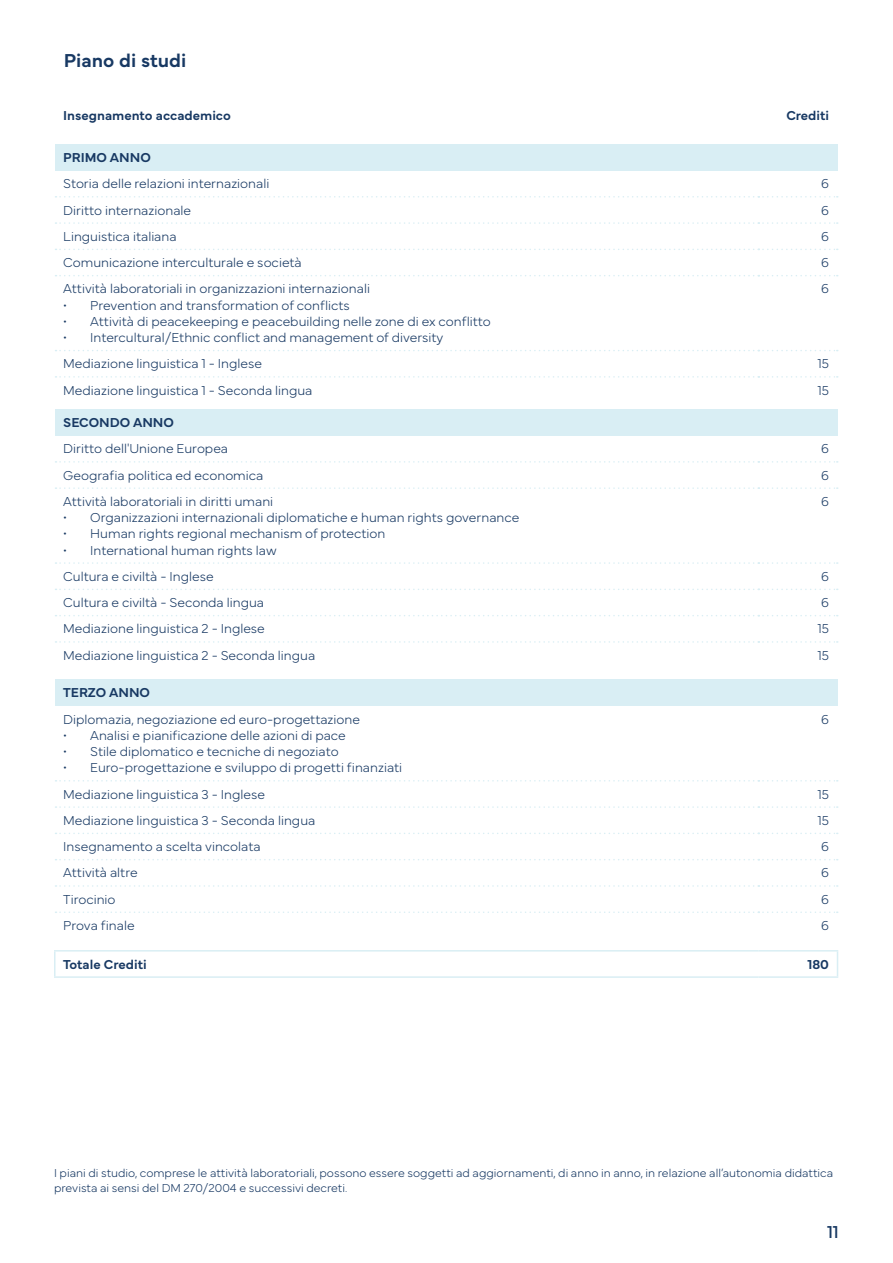
<style>
.page{position:relative;width:893px;height:1263px;background:#fff}
.page>*{position:absolute;margin:0;border:0;box-sizing:border-box;transform-origin:0 0}
.t1{font:600 19.5px "Mundial";color:#183963}
.t2{font:18px "Mundial";color:#183963}
.t3{font:100 13.5px "Mundial";color:#183963}
.t4{font:600 13.5px "Mundial";color:#183963}
.t5{font:100 12px/14.4px "Mundial";color:#183963}
</style>
<div class="page">
<div style="left:55px;top:144px;width:782px;height:26px;background:#d9eef4"></div>
<div style="left:55px;top:409px;width:782px;height:27px;background:#d9eef4"></div>
<div style="left:55px;top:680px;width:782px;height:26px;background:#d9eef4"></div>
<svg style="left:56px;top:196px;width:782px;height:2px"></svg>
<svg style="left:56px;top:222px;width:782px;height:2px"></svg>
<svg style="left:56px;top:249px;width:782px;height:1px"></svg>
<svg style="left:56px;top:275px;width:782px;height:1px"></svg>
<svg style="left:56px;top:350px;width:782px;height:1px"></svg>
<svg style="left:56px;top:376px;width:782px;height:2px"></svg>
<svg style="left:56px;top:461px;width:782px;height:2px"></svg>
<svg style="left:56px;top:487px;width:782px;height:2px"></svg>
<svg style="left:56px;top:562px;width:782px;height:2px"></svg>
<svg style="left:56px;top:589px;width:782px;height:1px"></svg>
<svg style="left:56px;top:615px;width:782px;height:1px"></svg>
<svg style="left:56px;top:641px;width:782px;height:2px"></svg>
<svg style="left:56px;top:780px;width:782px;height:1px"></svg>
<svg style="left:56px;top:806px;width:782px;height:2px"></svg>
<svg style="left:56px;top:833px;width:782px;height:1px"></svg>
<svg style="left:56px;top:859px;width:782px;height:1px"></svg>
<svg style="left:56px;top:885px;width:782px;height:2px"></svg>
<svg style="left:56px;top:911px;width:782px;height:2px"></svg>
<hr style="left:54px;top:950px;width:704px;height:1px;background:#d9eef4">
<hr style="left:54px;top:951px;width:2px;height:25px;background:#d9eef4">
<hr style="left:758px;top:950px;width:80px;height:1px;background:#d9eef4">
<svg style="left:837px;top:951px;width:1px;height:25px"></svg>
<hr style="left:54px;top:976px;width:704px;height:2px;background:#d9eef4">
<hr style="left:758px;top:976px;width:80px;height:2px;background:#d9eef4">
<h1 class="t1" style="left:64px;top:46px;width:124px">Piano di studi</h1>
<p class="t4" style="left:63px;top:105px;width:169px">Insegnamento accademico</p>
<p class="t4" style="left:786px;top:105px;width:44px">Crediti</p>
<p class="t4" style="left:63px;top:147px;width:89px">PRIMO ANNO</p>
<p class="t3" style="left:63px;top:173px;width:208px">Storia delle relazioni internazionali</p>
<p class="t3" style="left:821px;top:173px;width:9px">6</p>
<p class="t3" style="left:63px;top:199px;width:129px">Diritto internazionale</p>
<p class="t3" style="left:821px;top:199px;width:9px">6</p>
<p class="t3" style="left:63px;top:226px;width:115px">Linguistica italiana</p>
<p class="t3" style="left:821px;top:226px;width:9px">6</p>
<p class="t3" style="left:63px;top:252px;width:240px">Comunicazione interculturale e società</p>
<p class="t3" style="left:821px;top:252px;width:9px">6</p>
<p class="t3" style="left:63px;top:278px;width:308px">Attività laboratoriali in organizzazioni internazionali</p>
<p class="t3" style="left:63px;top:294px;width:288px">• Prevention and transformation of conflicts</p>
<p class="t3" style="left:63px;top:311px;width:429px">• Attività di peacekeeping e peacebuilding nelle zone di ex conflitto</p>
<p class="t3" style="left:63px;top:327px;width:382px">• Intercultural/Ethnic conflict and management of diversity</p>
<p class="t3" style="left:821px;top:278px;width:9px">6</p>
<p class="t3" style="left:63px;top:353px;width:200px">Mediazione linguistica 1 - Inglese</p>
<p class="t3" style="left:817px;top:353px;width:13px">15</p>
<p class="t3" style="left:63px;top:379px;width:251px">Mediazione linguistica 1 - Seconda lingua</p>
<p class="t3" style="left:817px;top:379px;width:13px">15</p>
<p class="t4" style="left:63px;top:412px;width:112px">SECONDO ANNO</p>
<p class="t3" style="left:63px;top:438px;width:166px">Diritto dell'Unione Europea</p>
<p class="t3" style="left:821px;top:438px;width:9px">6</p>
<p class="t3" style="left:63px;top:464px;width:202px">Geografia politica ed economica</p>
<p class="t3" style="left:821px;top:464px;width:9px">6</p>
<p class="t3" style="left:63px;top:491px;width:212px">Attività laboratoriali in diritti umani</p>
<p class="t3" style="left:63px;top:507px;width:458px">• Organizzazioni internazionali diplomatiche e human rights governance</p>
<p class="t3" style="left:63px;top:523px;width:324px">• Human rights regional mechanism of protection</p>
<p class="t3" style="left:63px;top:539px;width:215px">• International human rights law</p>
<p class="t3" style="left:821px;top:491px;width:9px">6</p>
<p class="t3" style="left:63px;top:566px;width:152px">Cultura e civiltà - Inglese</p>
<p class="t3" style="left:821px;top:566px;width:9px">6</p>
<p class="t3" style="left:63px;top:592px;width:202px">Cultura e civiltà - Seconda lingua</p>
<p class="t3" style="left:821px;top:592px;width:9px">6</p>
<p class="t3" style="left:63px;top:618px;width:203px">Mediazione linguistica 2 - Inglese</p>
<p class="t3" style="left:817px;top:618px;width:13px">15</p>
<p class="t3" style="left:63px;top:644px;width:254px">Mediazione linguistica 2 - Seconda lingua</p>
<p class="t3" style="left:817px;top:644px;width:13px">15</p>
<p class="t4" style="left:63px;top:682px;width:88px">TERZO ANNO</p>
<p class="t3" style="left:63px;top:708px;width:298px">Diplomazia, negoziazione ed euro-progettazione</p>
<p class="t3" style="left:63px;top:725px;width:284px">• Analisi e pianificazione delle azioni di pace</p>
<p class="t3" style="left:63px;top:741px;width:277px">• Stile diplomatico e tecniche di negoziato</p>
<p class="t3" style="left:63px;top:757px;width:341px">• Euro-progettazione e sviluppo di progetti finanziati</p>
<p class="t3" style="left:821px;top:708px;width:9px">6</p>
<p class="t3" style="left:63px;top:783px;width:203px">Mediazione linguistica 3 - Inglese</p>
<p class="t3" style="left:817px;top:783px;width:13px">15</p>
<p class="t3" style="left:63px;top:810px;width:254px">Mediazione linguistica 3 - Seconda lingua</p>
<p class="t3" style="left:817px;top:810px;width:13px">15</p>
<p class="t3" style="left:63px;top:836px;width:199px">Insegnamento a scelta vincolata</p>
<p class="t3" style="left:821px;top:836px;width:9px">6</p>
<p class="t3" style="left:63px;top:862px;width:76px">Attività altre</p>
<p class="t3" style="left:821px;top:862px;width:9px">6</p>
<p class="t3" style="left:63px;top:888px;width:54px">Tirocinio</p>
<p class="t3" style="left:821px;top:888px;width:9px">6</p>
<p class="t3" style="left:63px;top:915px;width:73px">Prova finale</p>
<p class="t3" style="left:821px;top:915px;width:9px">6</p>
<p class="t4" style="left:63px;top:953px;width:85px">Totale Crediti</p>
<p class="t4" style="left:807px;top:953px;width:23px">180</p>
<p class="t5" style="left:54px;top:1165px;width:781px">I piani di studio, comprese le attività laboratoriali, possono essere soggetti ad aggiornamenti, di anno in anno, in relazione all’autonomia didattica prevista ai sensi del DM 270/2004 e successivi decreti.</p>
<h2 class="t2" style="left:827px;top:1217px;width:13px">11</h2>
</div>
